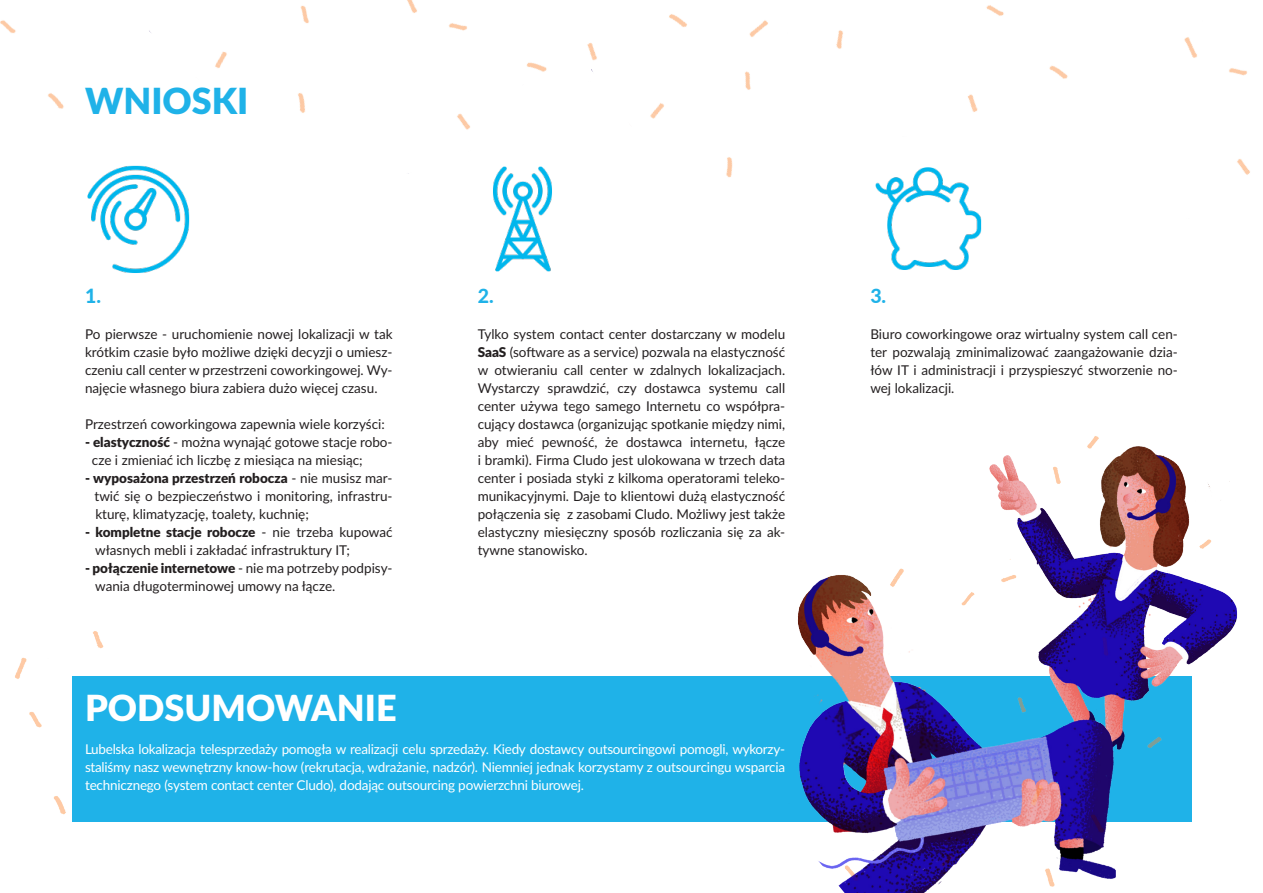
<style>
.page{position:relative;width:1263px;height:893px;background:#fff}
.page>*{position:absolute;margin:0;border:0;box-sizing:border-box;transform-origin:0 0}
.subheadline{font:900 36px "Lato";color:#fff}
.subheadline-2{font:900 36px "Lato";color:#1fb2e8}
.naglowek{font:800 19.5px "Lato";color:#1fb2e8}
.bodycopy{font:13.5px/18px "Lato";color:#231f20;text-align:justify}
.bodycopy-2{font:13.5px/18px "Lato";letter-spacing:-.015em;color:#fff;text-align:justify}
.s1{font-weight:900}
</style>
<div class="page">
<div style="left:72px;top:677px;width:1120px;height:145px;background:#1fb2e8"></div>
<img style="left:493px;top:174px;width:59px;height:98px">
<img style="left:875px;top:167px;width:107px;height:103px">
<img style="left:87px;top:165px;width:103px;height:108px">
<img style="left:989px;top:436px;width:249px;height:314px">
<img style="left:784px;top:564px;width:332px;height:329px">
<img style="left:15px;top:631px;width:108px;height:184px">
<img style="left:650px;top:20px;width:193px;height:158px">
<img style="left:968px;top:5px;width:100px;height:107px">
<img style="left:587px;top:14px;width:130px;height:71px">
<img style="left:407px;top:0;width:141px;height:174px">
<img style="left:0;top:20px;width:64px;height:89px">
<img style="left:1184px;top:37px;width:66px;height:138px">
<img style="left:149px;top:5px;width:160px;height:108px">
<p class="subheadline-2" style="left:85px;top:74px;width:165px">WNIOSKI</p>
<p class="naglowek" style="left:85px;top:281px;width:17px">1.</p>
<p class="bodycopy" style="left:85px;top:324px;width:309px">Po pierwsze - uruchomienie nowej lokalizacji w tak krótkim czasie było możliwe dzięki decyzji o umiesz&shy;czeniu call center w przestrzeni coworkingowej. Wy&shy;najęcie własnego biura zabiera dużo więcej czasu.</p>
<p class="bodycopy" style="left:85px;top:414px;width:301px">Przestrzeń coworkingowa zapewnia wiele korzyści:</p>
<p class="bodycopy" style="left:92px;top:432px;width:302px;text-indent:-7px"><span class="s1">- elastyczność</span> - można wynająć gotowe stacje robo&shy;cze i zmieniać ich liczbę z miesiąca na miesiąc;</p>
<p class="bodycopy" style="left:94px;top:468px;width:300px;text-indent:-9px"><span class="s1">- wyposażona przestrzeń robocza</span> - nie musisz mar&shy;twić się o bezpieczeństwo i monitoring, infrastru&shy;kturę, klimatyzację, toalety, kuchnię;</p>
<p class="bodycopy" style="left:95px;top:522px;width:299px;text-indent:-10px"><span class="s1">- kompletne stacje robocze</span> - nie trzeba kupować własnych mebli i zakładać infrastruktury IT;</p>
<p class="bodycopy" style="left:95px;top:558px;width:299px;text-indent:-10px"><span class="s1">- połączenie internetowe</span> - nie ma potrzeby podpisy&shy;wania długoterminowej umowy na łącze.</p>
<p class="naglowek" style="left:478px;top:281px;width:17px">2.</p>
<p class="bodycopy" style="left:478px;top:324px;width:309px">Tylko system contact center dostarczany w modelu <span class="s1">SaaS</span> (software as a service) pozwala na elastyczność w otwieraniu call center w zdalnych lokalizacjach.<br>Wystarczy sprawdzić, czy dostawca systemu call center używa tego samego Internetu co współpra&shy;cujący dostawca (organizując spotkanie między nimi, aby mieć pewność, że dostawca internetu, łącze i bramki). Firma Cludo jest ulokowana w trzech data center i posiada styki z kilkoma operatorami teleko&shy;munikacyjnymi. Daje to klientowi dużą elastyczność połączenia się z zasobami Cludo. Możliwy jest także elastyczny miesięczny sposób rozliczania się za ak&shy;tywne stanowisko.</p>
<p class="subheadline" style="left:85px;top:681px;width:313px">PODSUMOWANIE</p>
<p class="bodycopy-2" style="left:85px;top:740px;width:702px">Lubelska lokalizacja telesprzedaży pomogła w realizacji celu sprzedaży. Kiedy dostawcy outsourcingowi pomogli, wykorzy&shy;staliśmy nasz wewnętrzny know-how (rekrutacja, wdrażanie, nadzór). Niemniej jednak korzystamy z outsourcingu wsparcia technicznego (system contact center Cludo), dodając outsourcing powierzchni biurowej.</p>
<p class="naglowek" style="left:870px;top:281px;width:17px">3.</p>
<p class="bodycopy" style="left:870px;top:324px;width:309px">Biuro coworkingowe oraz wirtualny system call cen&shy;ter pozwalają zminimalizować zaangażowanie dzia&shy;łów IT i administracji i przyspieszyć stworzenie no&shy;wej lokalizacji.</p>
</div>
